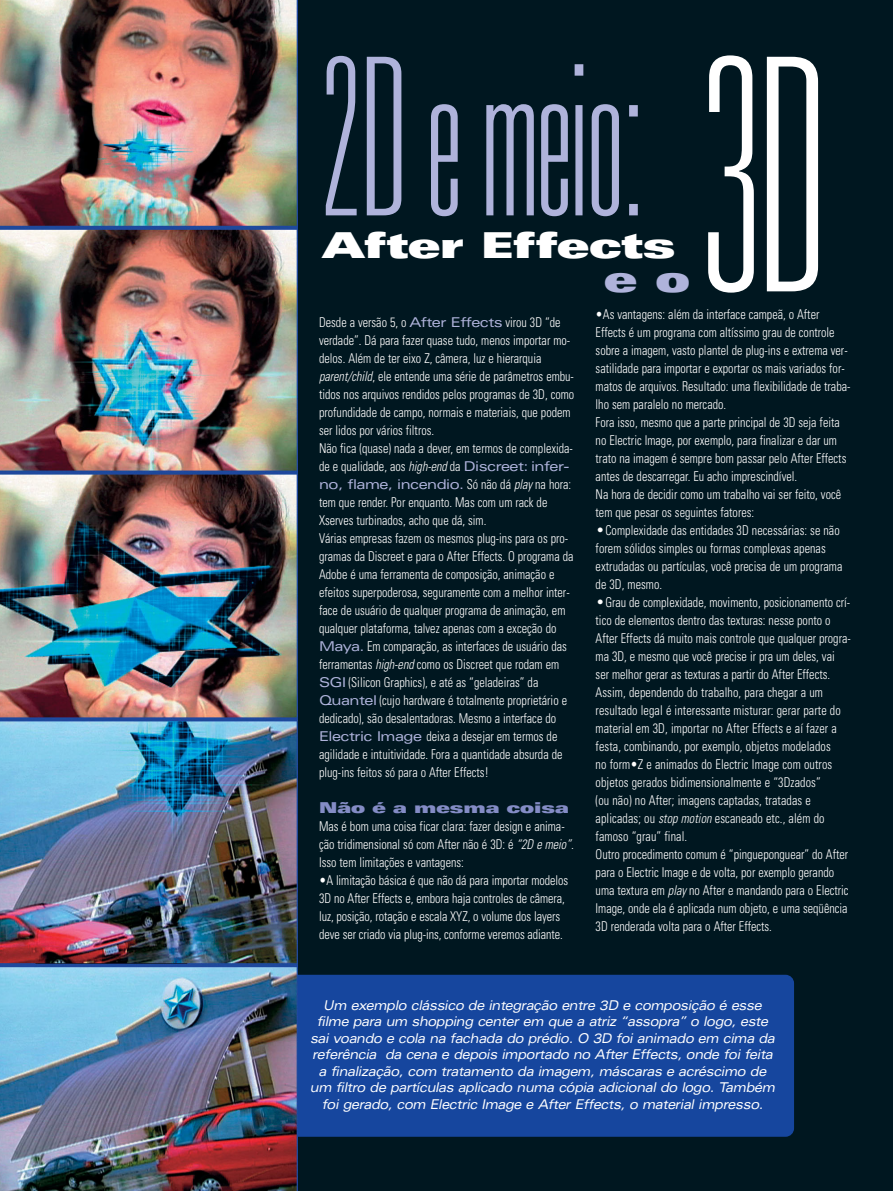
<style>
.page{position:relative;width:893px;height:1191px;background:#fff}
.page>*{position:absolute;margin:0;border:0;box-sizing:border-box;transform-origin:0 0}
.t1{font:100 ultra-condensed 324.9px "Univers";color:#fff;scale:.9 1}
.t2{font:100 ultra-condensed 219.75px "Univers";letter-spacing:-.015em;color:#afb3db;scale:.9 1}
.t3{font:900 expanded 36.75px "Univers";color:#afb3db;scale:1.1 1}
.t4{font:900 expanded 35.7px "Univers";letter-spacing:-.015em;color:#fff;scale:1.1 1}
.t5{font:900 expanded 15px "Univers";letter-spacing:-.025em;color:#848cc5;scale:1.1 1}
.t6{font:300 condensed 13.5px/18px "Univers";color:#fff;scale:.9 1}
.t7{font:italic expanded 13.5px/16.5px "Univers";letter-spacing:-.03em;color:#fff;text-align:center;scale:.88 1}
.s1{font-weight:400;font-stretch:expanded;color:#afb3db}
.s2{font-style:italic}
.s3{font-family:"Compacta BT";font-weight:900;font-stretch:normal;font-size:16.5px}
</style>
<div class="page">
<div style="left:0;top:0;width:892px;height:1191px;background:#001720"></div>
<div style="left:247px;top:975px;width:547px;height:162px;background:#16469e;border-radius:9px"></div>
<img style="left:0;top:0;width:297px;height:1191px">
<h2 class="t2" style="left:319px;top:57px;width:363px">2D e meio:</h2>
<h3 class="t4" style="left:322px;top:232px;width:323px">After Effects</h3>
<h3 class="t3" style="left:603px;top:266px;width:81px">e o</h3>
<h1 class="t1" style="left:698px;top:57px;width:145px">3D</h1>
<p class="t6" style="left:319px;top:314px;width:270px">Desde a versão 5, o <span class="s1">After Effects</span> virou 3D “de</p>
<p class="t6" style="left:319px;top:332px;width:285px">verdade”. Dá para fazer quase tudo, menos importar mo&shy;delos. Além de ter eixo Z, câmera, luz e hierarquia <span class="s2">parent/child</span>, ele entende uma série de parâmetros embu&shy;tidos nos arquivos rendidos pelos programas de 3D, como profundidade de campo, normais e materiais, que podem ser lidos por vários filtros.<br>Não fica (quase) nada a dever, em termos de complexida&shy;de e qualidade, aos <span class="s2">high-end</span> da <span class="s1">Discreet: infer&shy;no, flame, incendio.</span> Só não dá <span class="s2">play</span> na hora: tem que render. Por enquanto. Mas com um rack de Xserves turbinados, acho que dá, sim.<br>Várias empresas fazem os mesmos plug-ins para os pro&shy;gramas da Discreet e para o After Effects. O programa da Adobe é uma ferramenta de composição, animação e efeitos superpoderosa, seguramente com a melhor inter&shy;face de usuário de qualquer programa de animação, em qualquer plataforma, talvez apenas com a exceção do <span class="s1">Maya.</span> Em comparação, as interfaces de usuário das ferramentas <span class="s2">high-end</span> como os Discreet que rodam em <span class="s1">SGI</span> (Silicon Graphics), e até as “geladeiras” da <span class="s1">Quantel</span> (cujo hardware é totalmente proprietário e dedicado), são desalentadoras. Mesmo a interface do <span class="s1">Electric Image</span> deixa a desejar em termos de agilidade e intuitividade. Fora a quantidade absurda de plug-ins feitos só para o After Effects!</p>
<p class="t5" style="left:319px;top:802px;width:229px">Não é a mesma coisa</p>
<p class="t6" style="left:319px;top:818px;width:284px">Mas é bom uma coisa ficar clara: fazer design e anima&shy;ção tridimensional só com After não é 3D: é <span class="s2">“2D e meio”.<br></span>Isso tem limitações e vantagens:</p>
<p class="t6" style="left:319px;top:872px;width:278px">•A limitação básica é que não dá para importar modelos 3D no After Effects e, embora haja controles de câmera, luz, posição, rotação e escala XYZ, o volume dos layers deve ser criado via plug-ins, conforme veremos adiante.</p>
<p class="t6" style="left:595px;top:306px;width:285px">•As vantagens: além da interface campeã, o After Effects é um programa com altíssimo grau de controle sobre a imagem, vasto plantel de plug-ins e extrema ver&shy;satilidade para importar e exportar os mais variados for&shy;matos de arquivos. Resultado: uma flexibilidade de traba&shy;lho sem paralelo no mercado.<br>Fora isso, mesmo que a parte principal de 3D seja feita no Electric Image, por exemplo, para finalizar e dar um trato na imagem é sempre bom passar pelo After Effects antes de descarregar. Eu acho imprescindível.<br>Na hora de decidir como um trabalho vai ser feito, você tem que pesar os seguintes fatores:</p>
<p class="t6" style="left:595px;top:522px;width:276px"><span class="s3">•</span>Complexidade das entidades 3D necessárias: se não forem sólidos simples ou formas complexas apenas extrudadas ou partículas, você precisa de um programa de 3D, mesmo.</p>
<p class="t6" style="left:595px;top:594px;width:285px"><span class="s3">•</span>Grau de complexidade, movimento, posicionamento crí&shy;tico de elementos dentro das texturas: nesse ponto o After Effects dá muito mais controle que qualquer progra&shy;ma 3D, e mesmo que você precise ir pra um deles, vai ser melhor gerar as texturas a partir do After Effects.<br>Assim, dependendo do trabalho, para chegar a um resultado legal é interessante misturar: gerar parte do material em 3D, importar no After Effects e aí fazer a festa, combinando, por exemplo, objetos modelados<br>no form•Z e animados do Electric Image com outros objetos gerados bidimensionalmente e “3Dzados”<br>(ou não) no After; imagens captadas, tratadas e aplicadas; ou <span class="s2">stop motion</span> escaneado etc., além do famoso “grau” final.<br>Outro procedimento comum é “pingueponguear” do After para o Electric Image e de volta, por exemplo gerando uma textura em <span class="s2">play</span> no After e mandando para o Electric Image, onde ela é aplicada num objeto, e uma seqüência 3D renderada volta para o After Effects.</p>
<p class="t7" style="left:310px;top:998px;width:530px">Um exemplo clássico de integração entre 3D e composição é esse filme para um shopping center em que a atriz “assopra” o logo, este sai voando e cola na fachada do prédio. O 3D foi animado em cima da referência da cena e depois importado no After Effects, onde foi feita a finalização, com tratamento da imagem, máscaras e acréscimo de um filtro de partículas aplicado numa cópia adicional do logo. Também foi gerado, com Electric Image e After Effects, o material impresso.</p>
</div>
